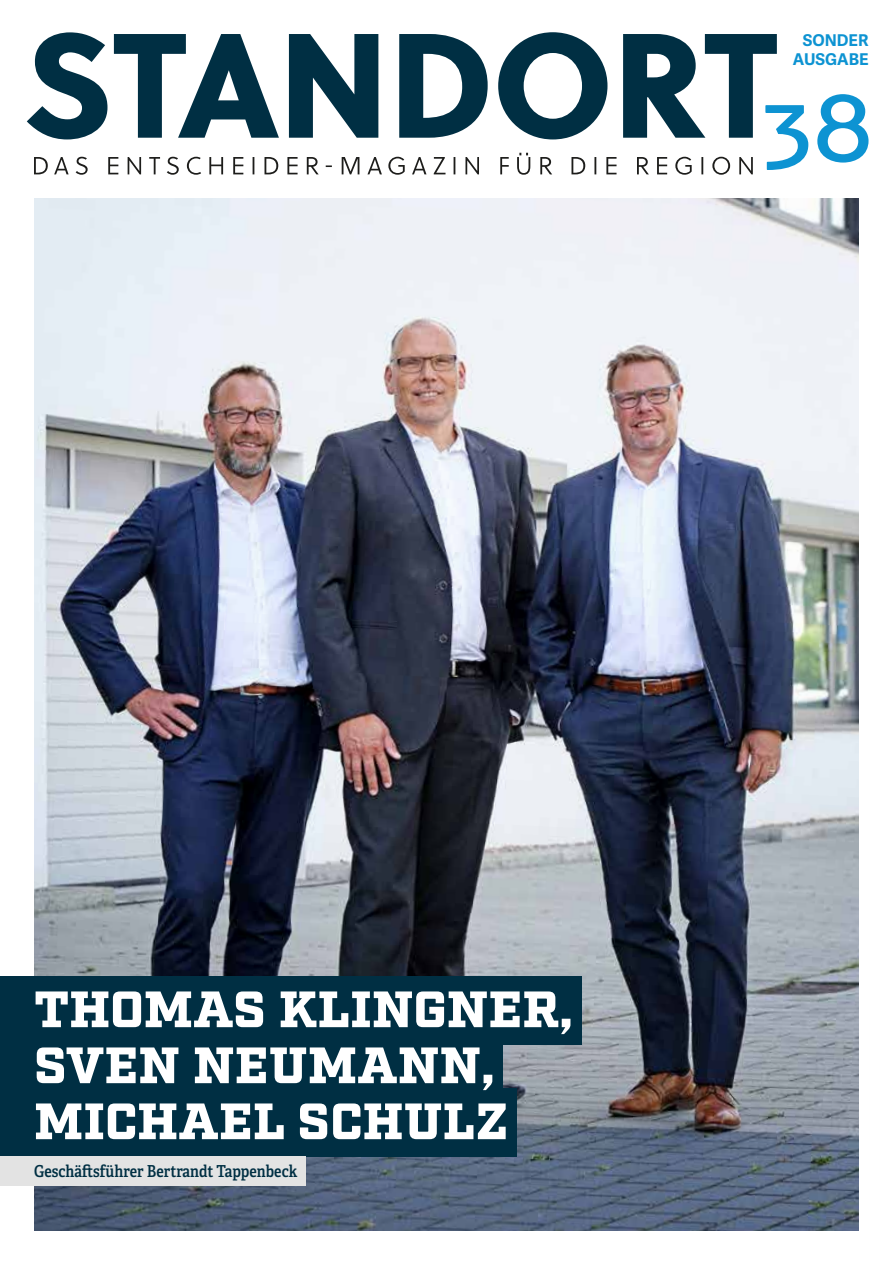
<style>
.page{position:relative;width:893px;height:1263px;background:#fff}
.page>*{position:absolute;margin:0;border:0;box-sizing:border-box;transform-origin:0 0}
.t1{font:900 51px/55.9px "Factoria";letter-spacing:.01em;color:#fff}
.t2{font:16.5px "Adelle Condensed Sb";color:#002f43}
.t3{font:700 16.2px/19.5px "Adelle Sans";color:#0d93d2;text-align:right}
</style>
<div class="page">
<img style="left:34px;top:198px;width:825px;height:1032px">
<svg style="left:27px;top:32px;width:750px;height:107px"></svg>
<svg style="left:765px;top:94px;width:103px;height:76px"></svg>
<div style="left:0;top:976px;width:581px;height:68px;background:#002f43"></div>
<div style="left:0;top:1032px;width:503px;height:68px;background:#002f43"></div>
<div style="left:0;top:1088px;width:517px;height:68px;background:#002f43"></div>
<div style="left:0;top:1156px;width:306px;height:30px;background:#e3e3e3"></div>
<svg style="left:34px;top:153px;width:719px;height:22px"></svg>
<p class="t3" style="left:793px;top:30px;width:77px">SONDER<br>AUSGABE</p>
<p class="t1" style="left:34px;top:984px;width:540px">THOMAS KLINGNER,<br>SVEN NEUMANN,<br>MICHAEL SCHULZ</p>
<p class="t2" style="left:34px;top:1159px;width:265px">Geschäftsführer Bertrandt Tappenbeck</p>
</div>
